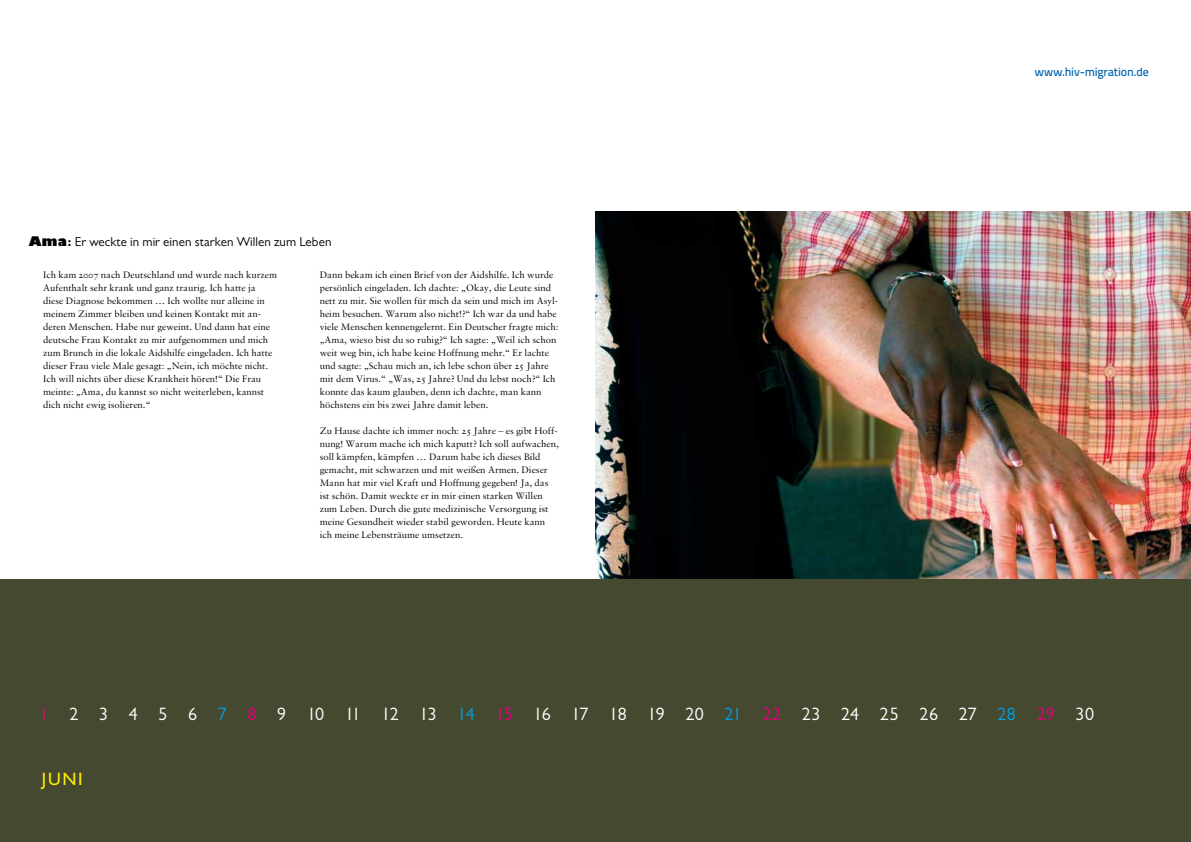
<style>
.page{position:relative;width:1191px;height:842px;background:#fff}
.page>*{position:absolute;margin:0;border:0;box-sizing:border-box;transform-origin:0 0}
.t1{font:18px "Gill Sans";letter-spacing:-.025em;color:#fff}
.t2{font:18px "M Gill Sans";color:#ffed00}
.t3{font:13px "Gill Sans";letter-spacing:.005em;color:#000}
.t4{font:12px "Titillium Text 25 L 600 wt";letter-spacing:-.015em;color:#0064ad}
.t5{font:10px/13px "Sabon";color:#000}
.s1{font-weight:800}
.s2{font-family:"M Gill Sans";font-weight:700}
.s3{font-family:"M Sabon OF"}
.s4{color:#e2007a}
.s5{color:#009ee0}
</style>
<div class="page">
<img style="left:595px;top:211px;width:596px;height:368px">
<div style="left:0;top:579px;width:1191px;height:263px;background:#45492f"></div>
<h2 class="t3" style="left:29px;top:234px;width:304px"><span class="s1">Ama</span><span class="s2">:</span> Er weckte in mir einen starken Willen zum Leben</h2>
<p class="t5" style="left:43px;top:268px;width:235px">Ich kam <span class="s3">2007</span> nach Deutschland und wurde nach kurzem Aufenthalt sehr krank und ganz traurig. Ich hatte ja diese Diagnose bekommen … Ich wollte nur alleine in meinem Zimmer bleiben und keinen Kontakt mit an&shy;deren Menschen. Habe nur geweint. Und dann hat eine deutsche Frau Kontakt zu mir aufgenommen und mich zum Brunch in die lokale Aidshilfe eingeladen. Ich hatte dieser Frau viele Male gesagt: „Nein, ich möchte nicht.<br>Ich will nichts über diese Krankheit hören!“ Die Frau meinte: „Ama, du kannst so nicht weiterleben, kannst dich nicht ewig isolieren.“</p>
<p class="t5" style="left:320px;top:268px;width:240px">Dann bekam ich einen Brief von der Aidshilfe. Ich wurde persönlich eingeladen. Ich dachte: „Okay, die Leute sind nett zu mir. Sie wollen für mich da sein und mich im Asyl&shy;heim besuchen. Warum also nicht!?“ Ich war da und habe viele Menschen kennengelernt. Ein Deutscher fragte mich: „Ama, wieso bist du so ruhig?“ Ich sagte: „Weil ich schon weit weg bin, ich habe keine Hoffnung mehr.“ Er lachte und sagte: „Schau mich an, ich lebe schon über <span class="s3">25</span> Jahre mit dem Virus.“ „Was, <span class="s3">25</span> Jahre? Und du lebst noch?“ Ich konnte das kaum glauben, denn ich dachte, man kann höchstens ein bis zwei Jahre damit leben.</p>
<p class="t5" style="left:320px;top:424px;width:241px">Zu Hause dachte ich immer noch: <span class="s3">25</span> Jahre – es gibt Hoff&shy;nung! Warum mache ich mich kaputt? Ich soll aufwachen, soll kämpfen, kämpfen … Darum habe ich dieses Bild gemacht, mit schwarzen und mit weißen Armen. Dieser Mann hat mir viel Kraft und Hoffnung gegeben! Ja, das ist schön. Damit weckte er in mir einen starken Willen zum Leben. Durch die gute medizinische Versorgung ist meine Gesundheit wieder stabil geworden. Heute kann ich meine Lebensträume umsetzen.</p>
<p class="t4" style="left:1034px;top:62px;width:116px">www.hiv-migration.de</p>
<h1 class="t1" style="left:40px;top:703px;width:1056px"><span class="s4">1</span> 2 3 4 5 6 <span class="s5">7</span> <span class="s4">8</span> 9 10 11 12 13 <span class="s5">14</span> <span class="s4">15</span> 16 17 18 19 20 <span class="s5">21</span> <span class="s4">22</span> 23 24 25 26 27 <span class="s5">28</span> <span class="s4">29</span> 30</h1>
<h1 class="t2" style="left:42px;top:769px;width:42px">JUNI</h1>
</div>
